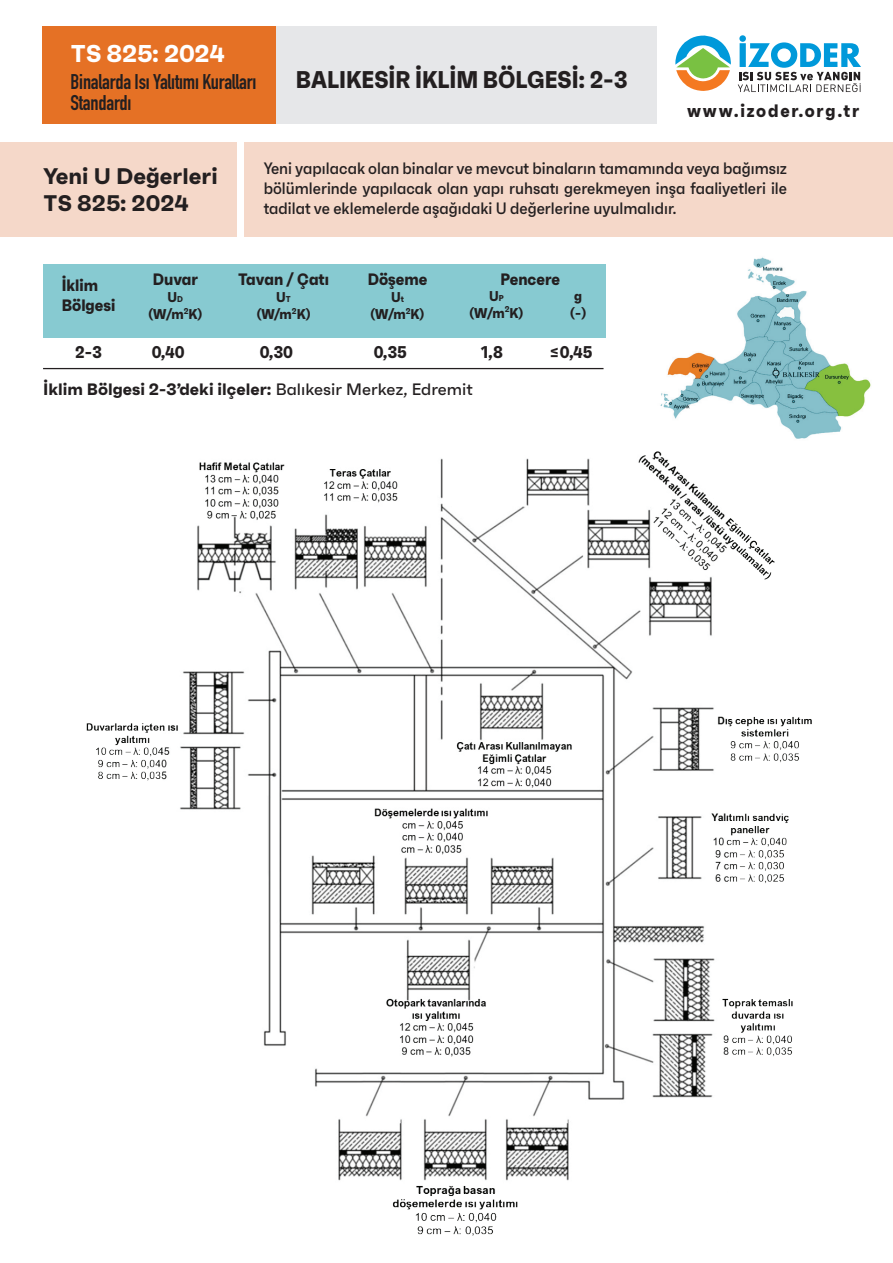
<style>
.page{position:relative;width:893px;height:1263px;background:#fff}
.page>*{position:absolute;margin:0;border:0;box-sizing:border-box;transform-origin:0 0}
.t1{font:700 24.3px "Faktum";color:#fff}
.t2{font:700 24.15px "Faktum Con";color:#231f20}
.t3{font:700 22.5px/27px "Faktum";color:#231f20}
.t4{font:700 21px/21px "DIN Condensed";letter-spacing:-.01em;color:#231f20}
.t5{font:700 18px "Faktum Con";letter-spacing:.1em;color:#231f20}
.t6{font:700 16.95px "Faktum Con";color:#231f20}
.t7{font:500 16.5px/19.8px "Faktum Con";color:#231f20;text-align:justify}
.t8{font:700 16.5px "Faktum";color:#231f20}
.t9{font:700 16.5px/19.8px "Faktum Con";color:#231f20}
.t10{font:700 14.1px/17px "Faktum Con";color:#231f20;text-align:center}
.s1{font-size:8.55px}
.s2{font-weight:500}
</style>
<div class="page">
<div style="left:43px;top:264px;width:562px;height:73px;background:#87cad1"></div>
<div style="left:0;top:142px;width:237px;height:94px;background:#f5d8c9"></div>
<div style="left:244px;top:142px;width:649px;height:95px;background:#f5d8c9"></div>
<hr style="left:43px;top:368px;width:560px;height:1px;background:#231f20">
<img style="left:660px;top:257px;width:211px;height:176px">
<img style="left:86px;top:433px;width:736px;height:803px">
<div style="left:42px;top:26px;width:615px;height:98px;background:#e6e7e9"></div>
<div style="left:42px;top:26px;width:234px;height:98px;background:#e57125"></div>
<svg style="left:675px;top:35px;width:56px;height:56px"></svg>
<svg style="left:738px;top:35px;width:123px;height:57px"></svg>
<h1 class="t1" style="left:71px;top:38px;width:156px">TS 825: 2024</h1>
<p class="t4" style="left:71px;top:71px;width:187px">Binalarda Isı Yalıtımı Kuralları<br>Standardı</p>
<h2 class="t2" style="left:296px;top:64px;width:333px">BALIKESİR İKLİM BÖLGESİ: 2-3</h2>
<p class="t5" style="left:687px;top:99px;width:174px">www.izoder.org.tr</p>
<h3 class="t3" style="left:43px;top:162px;width:176px">Yeni U Değerleri<br>TS 825: 2024</h3>
<p class="t7" style="left:264px;top:158px;width:525px">Yeni yapılacak olan binalar ve mevcut binaların tamamında veya bağımsız bölümlerinde yapılacak olan yapı ruhsatı gerekmeyen inşa faaliyetleri ile tadilat ve eklemelerde aşağıdaki U değerlerine uyulmalıdır.</p>
<p class="t9" style="left:62px;top:275px;width:55px">İklim<br>Bölgesi</p>
<p class="t9" style="left:153px;top:269px;width:47px">Duvar</p>
<p class="t10" style="left:148px;top:289px;width:56px">U<span class="s1">D </span>(W/m<sup>2</sup>K)</p>
<p class="t9" style="left:238px;top:269px;width:93px">Tavan / Çatı</p>
<p class="t10" style="left:256px;top:289px;width:56px">U<span class="s1">T </span>(W/m<sup>2</sup>K)</p>
<p class="t9" style="left:368px;top:269px;width:61px">Döşeme</p>
<p class="t10" style="left:370px;top:289px;width:56px">U<span class="s1">t </span>(W/m<sup>2</sup>K)</p>
<p class="t9" style="left:500px;top:269px;width:61px">Pencere</p>
<p class="t10" style="left:469px;top:287px;width:56px">U<span class="s1">P </span>(W/m<sup>2</sup>K)</p>
<p class="t10" style="left:570px;top:287px;width:18px">g (-)</p>
<p class="t6" style="left:75px;top:341px;width:28px">2-3</p>
<p class="t6" style="left:152px;top:341px;width:34px">0,40</p>
<p class="t6" style="left:260px;top:341px;width:35px">0,30</p>
<p class="t6" style="left:374px;top:341px;width:34px">0,35</p>
<p class="t6" style="left:481px;top:341px;width:23px">1,8</p>
<p class="t6" style="left:550px;top:341px;width:44px">≤0,45</p>
<p class="t8" style="left:43px;top:379px;width:431px">İklim Bölgesi 2-3’deki ilçeler: <span class="s2">Balıkesir Merkez, Edremit</span></p>
</div>
